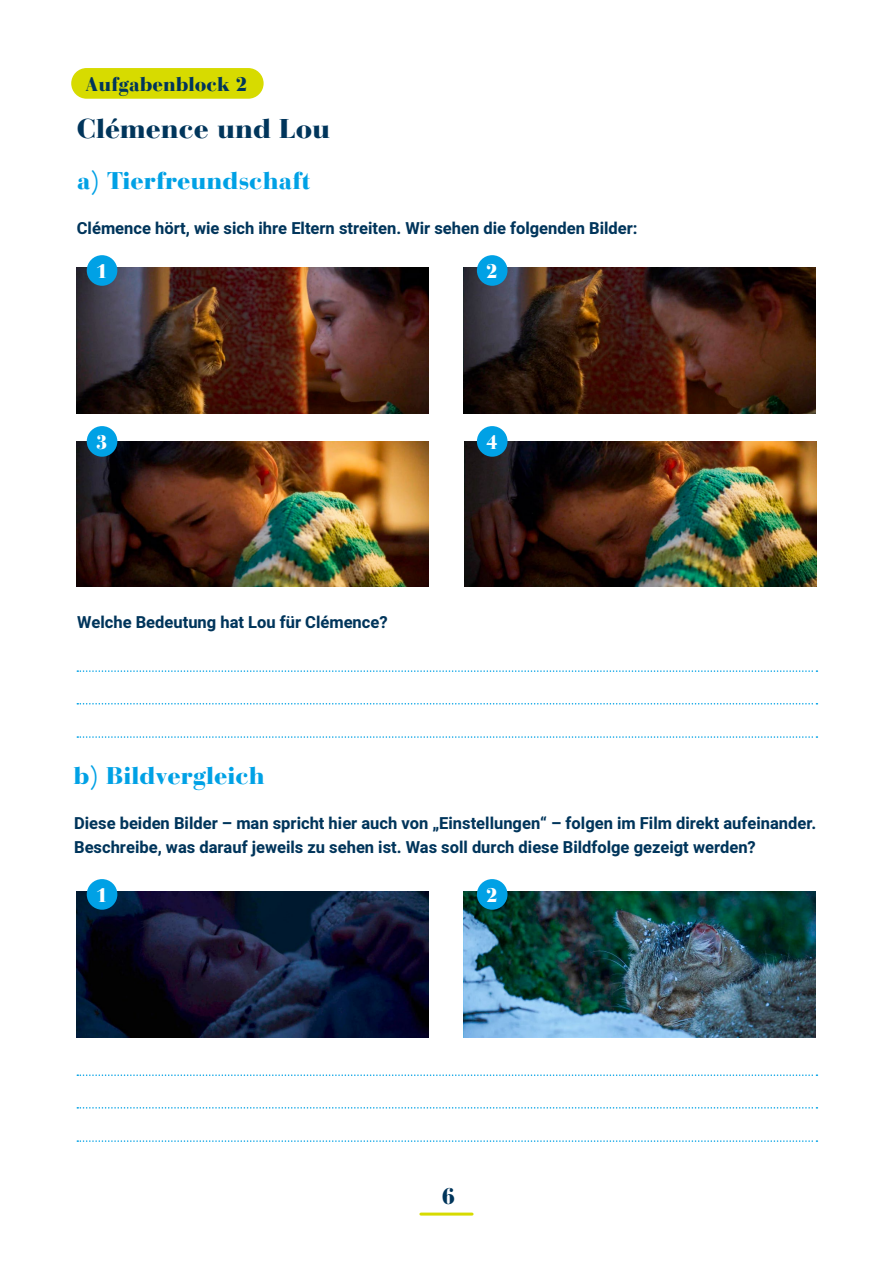
<style>
.page{position:relative;width:893px;height:1263px;background:#fff}
.page>*{position:absolute;margin:0;border:0;box-sizing:border-box;transform-origin:0 0}
.t1{font:900 27px "Bauer Bodoni";color:#00355b}
.t2{font:900 24px "Bauer Bodoni";color:#00a1e5}
.t3{font:900 22.5px "Bauer Bodoni";color:#00355b}
.t4{font:900 19.65px "Bauer Bodoni";color:#00355b}
.t5{font:900 19.65px "Bauer Bodoni";color:#fff}
.t6{font:700 16.5px/24px "Heebo";color:#00355b}
</style>
<div class="page">
<hr style="left:421px;top:1212px;width:51px;height:3px;background:#d7db00">
<div style="left:71px;top:68px;width:193px;height:31px;background:#d7db00;border-radius:15px"></div>
<img style="left:77px;top:268px;width:352px;height:146px">
<img style="left:77px;top:892px;width:352px;height:145px">
<img style="left:463px;top:268px;width:353px;height:146px">
<img style="left:463px;top:892px;width:353px;height:145px">
<img style="left:77px;top:441px;width:352px;height:146px">
<img style="left:464px;top:441px;width:352px;height:146px">
<div style="left:87px;top:255px;width:30px;height:31px;background:#00a1e5;border-radius:50%"></div>
<div style="left:87px;top:879px;width:30px;height:31px;background:#00a1e5;border-radius:50%"></div>
<div style="left:87px;top:426px;width:30px;height:31px;background:#00a1e5;border-radius:50%"></div>
<div style="left:477px;top:255px;width:30px;height:31px;background:#00a1e5;border-radius:50%"></div>
<div style="left:477px;top:879px;width:30px;height:31px;background:#00a1e5;border-radius:50%"></div>
<div style="left:477px;top:426px;width:30px;height:31px;background:#00a1e5;border-radius:50%"></div>
<svg style="left:77px;top:670px;width:740px;height:2px"></svg>
<svg style="left:77px;top:1074px;width:740px;height:2px"></svg>
<svg style="left:77px;top:736px;width:740px;height:2px"></svg>
<svg style="left:77px;top:1140px;width:740px;height:2px"></svg>
<svg style="left:77px;top:703px;width:740px;height:1px"></svg>
<svg style="left:77px;top:1107px;width:740px;height:1px"></svg>
<p class="t4" style="left:86px;top:72px;width:163px">Aufgabenblock 2</p>
<p class="t1" style="left:77px;top:112px;width:255px">Clémence und Lou</p>
<p class="t2" style="left:77px;top:166px;width:235px">a) Tierfreundschaft</p>
<p class="t6" style="left:77px;top:216px;width:562px">Clémence hört, wie sich ihre Eltern streiten. Wir sehen die folgenden Bilder:</p>
<p class="t5" style="left:96px;top:259px;width:13px">1</p>
<p class="t5" style="left:96px;top:430px;width:13px">3</p>
<p class="t6" style="left:77px;top:610px;width:312px">Welche Bedeutung hat Lou für Clémence?</p>
<p class="t5" style="left:486px;top:259px;width:13px">2</p>
<p class="t5" style="left:486px;top:430px;width:13px">4</p>
<p class="t2" style="left:73px;top:761px;width:193px">b) Bildvergleich</p>
<p class="t6" style="left:74px;top:812px;width:744px">Diese beiden Bilder – man spricht hier auch von „Einstellungen“ – folgen im Film direkt aufeinander.<br>Beschreibe, was darauf jeweils zu sehen ist. Was soll durch diese Bildfolge gezeigt werden?</p>
<p class="t5" style="left:96px;top:883px;width:13px">1</p>
<p class="t5" style="left:486px;top:883px;width:13px">2</p>
<h3 class="t3" style="left:442px;top:1182px;width:15px">6</h3>
</div>
